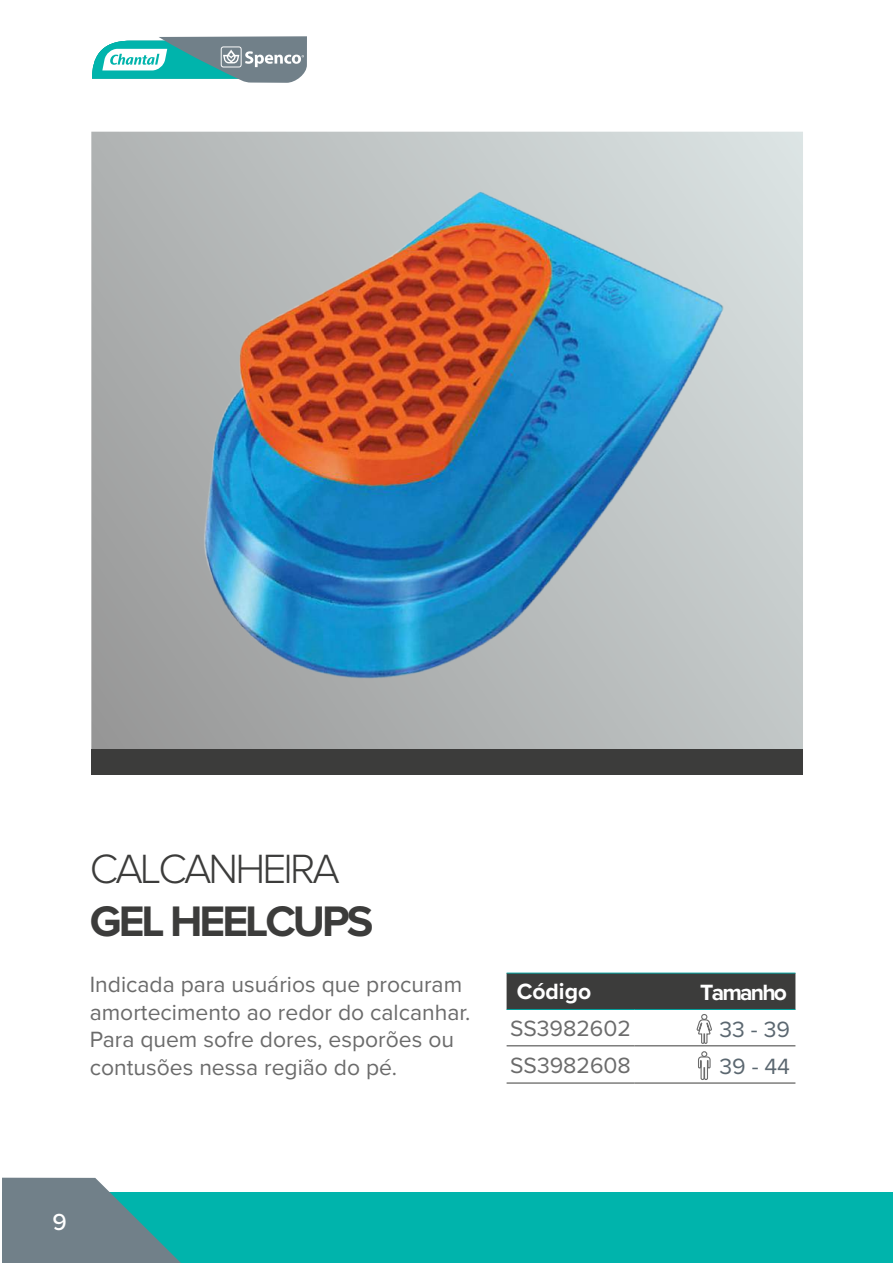
<style>
.page{position:relative;width:893px;height:1263px;background:#fff}
.page>*{position:absolute;margin:0;border:0;box-sizing:border-box;transform-origin:0 0}
.t1{font:700 44.25px "Proxima Nova";letter-spacing:-.065em;color:#3c3c3b}
.t2{font:300 42.3px "Proxima Nova";letter-spacing:-.065em;color:#3c3c3b}
.t3{font:500 24px "Proxima Nova";color:#fff}
.t4{font:22.95px/27.5px "Proxima Nova";color:#6b6b6b}
.t5{font:700 22.95px "Proxima Nova";letter-spacing:-.075em;color:#fff}
.t6{font:22.95px/37.2px "Proxima Nova";color:#5b6770}
</style>
<div class="page">
<div style="left:2px;top:1193px;width:891px;height:70px;background:#00b4ac"></div>
<svg style="left:2px;top:1178px;width:179px;height:85px"></svg>
<svg style="left:92px;top:36px;width:215px;height:47px"></svg>
<svg style="left:91px;top:132px;width:712px;height:617px;background:#b8bcbc"></svg>
<div style="left:91px;top:749px;width:712px;height:26px;background:#3c3c3b"></div>
<img style="left:132px;top:172px;width:638px;height:536px">
<hr style="left:507px;top:1045px;width:128px;height:1px;background:#3c3c3b">
<hr style="left:635px;top:1045px;width:160px;height:1px;background:#3c3c3b">
<hr style="left:507px;top:1083px;width:128px;height:1px;background:#3c3c3b">
<hr style="left:635px;top:1083px;width:160px;height:1px;background:#3c3c3b">
<svg style="left:698px;top:1051px;width:13px;height:29px"></svg>
<svg style="left:507px;top:973px;width:288px;height:71px"></svg>
<h2 class="t2" style="left:90px;top:837px;width:251px">CALCANHEIRA</h2>
<h1 class="t1" style="left:90px;top:889px;width:285px">GEL HEELCUPS</h1>
<p class="t4" style="left:90px;top:970px;width:382px">Indicada para usuários que procuram amortecimento ao redor do calcanhar.<br>Para quem sofre dores, esporões ou contusões nessa região do pé.</p>
<p class="t5" style="left:517px;top:974px;width:76px">Código</p>
<p class="t4" style="left:510px;top:1008px;width:122px;line-height:37.2px">SS3982602<br>SS3982608</p>
<p class="t3" style="left:53px;top:1203px;width:16px">9</p>
<p class="t5" style="left:700px;top:975px;width:88px">Tamanho</p>
<p class="t6" style="left:719px;top:1009px;width:72px">33 - 39<br>39 - 44</p>
</div>
